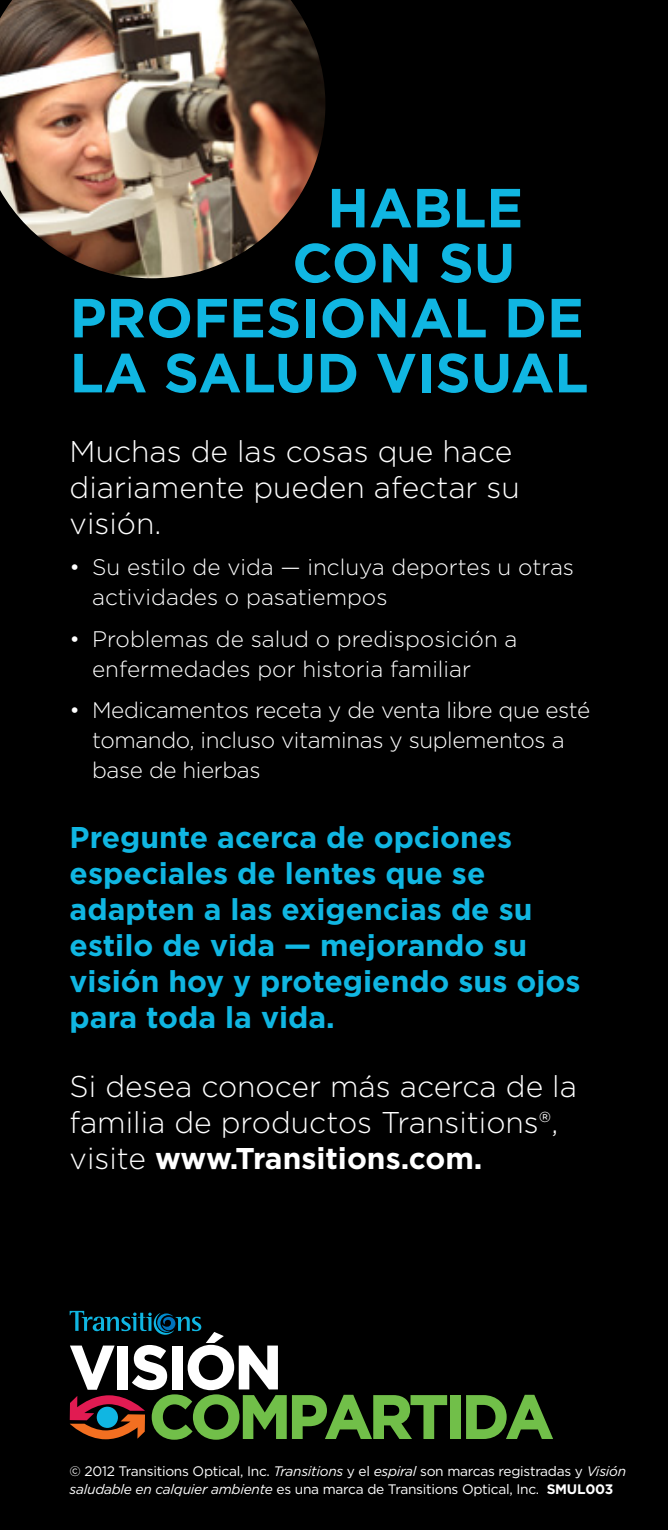
<style>
.page{position:relative;width:668px;height:1530px;background:#000}
.page>*{position:absolute;margin:0;border:0;box-sizing:border-box;transform-origin:0 0}
.t1{font:700 55px "Gotham";color:#10b6e2}
.t2{font:300 30px/36px "Gotham";color:#fff}
.t3{font:700 30px/36px "Gotham";color:#10b6e2}
.t4{font:300 22.5px/30px "Gotham";color:#fff}
.t5{font:300 22.5px/30px "Gotham";letter-spacing:-.02em;color:#fff}
.t6{font:13.75px/17.5px "Gotham";letter-spacing:-.02em;color:#fff}
.s1{font-weight:700}
.s2{font-style:italic}
</style>
<div class="page">
<svg style="left:70px;top:1311px;width:377px;height:129px"></svg>
<div style="left:449px;top:1395px;width:11px;height:44px;background:#71bf49"></div>
<svg style="left:466px;top:1395px;width:87px;height:44px"></svg>
<img style="left:0;top:0;width:325px;height:278px">
<h1 class="t1" style="left:327px;top:171px;width:197px">HABLE</h1>
<h1 class="t1" style="left:292px;top:226px;width:224px">CON SU</h1>
<h1 class="t1" style="left:70px;top:281px;width:515px">PROFESIONAL DE</h1>
<h1 class="t1" style="left:70px;top:336px;width:520px">LA SALUD VISUAL</h1>
<h2 class="t2" style="left:70px;top:433px;width:452px">Muchas de las cosas que hace diariamente pueden afectar su visión.</h2>
<h3 class="t4" style="left:92px;top:552px;width:483px;text-indent:-22px">• Su estilo de vida — incluya deportes u otras actividades o pasatiempos</h3>
<h3 class="t4" style="left:92px;top:623px;width:427px;text-indent:-22px">• Problemas de salud o predisposición a enfermedades por historia familiar</h3>
<h3 class="t5" style="left:92px;top:694px;width:499px;text-indent:-22px">• Medicamentos receta y de venta libre que esté tomando, incluso vitaminas y suplementos a base de hierbas</h3>
<h2 class="t3" style="left:70px;top:819px;width:512px">Pregunte acerca de opciones especiales de lentes que se adapten a las exigencias de su estilo de vida — mejorando su visión hoy y protegiendo sus ojos para toda la vida.</h2>
<h2 class="t2" style="left:70px;top:1068px;width:508px">Si desea conocer más acerca de la familia de productos Transitions®, visite <span class="s1">www.Transitions.com.</span></h2>
<p class="t6" style="left:70px;top:1463px;width:558px">© 2012 Transitions Optical, Inc. <span class="s2">Transitions</span> y el <span class="s2">espiral</span> son marcas registradas y <span class="s2">Visión saludable en calquier ambiente</span> es una marca de Transitions Optical, Inc. <span class="s1">SMUL003</span></p>
</div>
